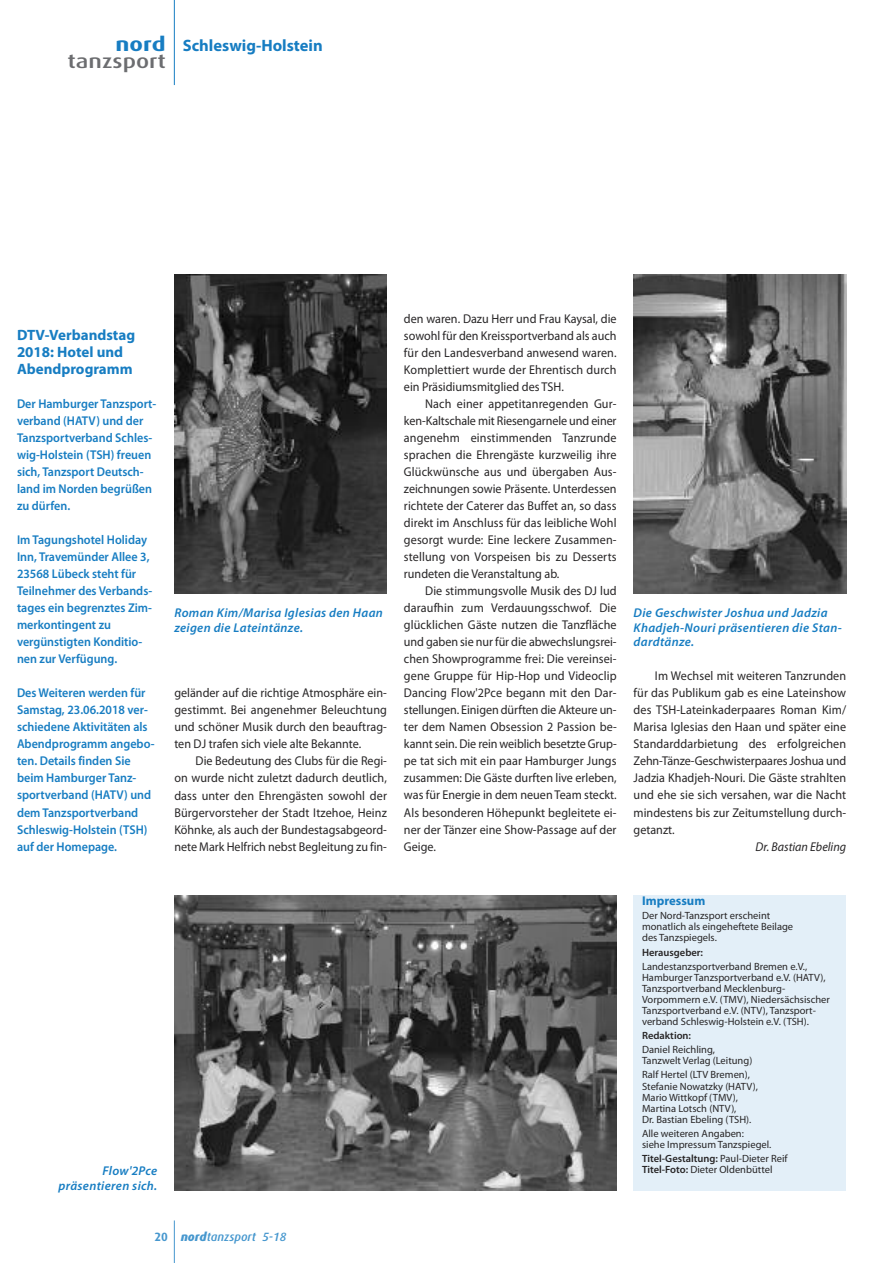
<style>
.page{position:relative;width:893px;height:1263px;background:#fff}
.page>*{position:absolute;margin:0;border:0;box-sizing:border-box;transform-origin:0 0}
.t1{font:500 19.5px "Dax";color:#6c6d70;scale:1.25 1}
.t2{font:700 19.5px "Dax";color:#177dc2;scale:1.25 1}
.t3{font:700 16.5px "Myriad Pro";color:#177dc2}
.t4{font:700 15px/17px "Myriad Pro";color:#177dc2}
.t5{font:12.75px/17px "Myriad Pro";color:#272526;text-align:justify;scale:.95 1}
.t6{font:600 12.75px/17px "Myriad Pro";color:#177dc2;scale:.95 1}
.t7{font:italic 600 12.75px/14.9px "Myriad Pro";letter-spacing:.025em;color:#177dc2}
.t8{font:italic 12.75px "Myriad Pro";color:#272526;scale:.95 1}
.t9{font:700 12.75px "Myriad Pro";color:#177dc2}
.t10{font:italic 500 12px "Dax";color:#4697ce}
.t11{font:10.5px/11.1px "Myriad Pro";color:#272526}
.t12{font:600 10.5px "Myriad Pro";color:#272526}
.s1{font-weight:600}
.s2{font-weight:700;font-style:normal}
.s3{font-weight:800}
</style>
<div class="page">
<hr style="left:174px;top:1220px;width:1px;height:43px;background:#4697ce">
<hr style="left:174px;top:0;width:1px;height:85px;background:#177dc2">
<div style="left:634px;top:896px;width:212px;height:295px;background:#e3eff8"></div>
<img style="left:174px;top:274px;width:213px;height:319px">
<img style="left:634px;top:274px;width:212px;height:319px">
<img style="left:175px;top:896px;width:441px;height:294px">
<h1 class="t2" style="left:116px;top:33px;width:42px">nord</h1>
<h1 class="t1" style="left:68px;top:50px;width:80px">tanzsport</h1>
<p class="t3" style="left:183px;top:39px;width:141px">Schleswig-Holstein</p>
<p class="t4" style="left:17px;top:328px;width:120px">DTV-Verbandstag<br>2018: Hotel und<br>Abendprogramm</p>
<p class="t6" style="left:17px;top:396px;width:148px">Der Hamburger Tanzsport&shy;verband (HATV) und der<br>Tanzsportverband Schles&shy;wig-Holstein (TSH) freuen sich, Tanzsport Deutsch&shy;land im Norden begrüßen zu dürfen.</p>
<p class="t6" style="left:17px;top:533px;width:144px">Im Tagungshotel Holiday<br>Inn, Travemünder Allee 3,<br>23568 Lübeck steht für<br>Teilnehmer des Verbands&shy;tages ein begrenztes Zim&shy;merkontingent zu vergünstigten Konditio&shy;nen zur Verfügung.</p>
<p class="t6" style="left:17px;top:686px;width:146px">Des Weiteren werden für<br>Samstag, 23.06.2018 ver&shy;schiedene Aktivitäten als<br>Abendprogramm angebo&shy;ten. Details finden Sie beim Hamburger Tanz&shy;sportverband (HATV) und dem Tanzsportverband<br>Schleswig-Holstein (TSH) auf der Homepage.</p>
<p class="t5" style="left:404px;top:311px;width:225px">den waren. Dazu Herr und Frau Kaysal, die sowohl für den Kreissportverband als auch für den Landesverband anwesend waren.<br>Komplettiert wurde der Ehrentisch durch ein Präsidiumsmitglied des TSH.</p>
<p class="t5" style="left:404px;top:396px;width:225px;text-indent:21px">Nach einer appetitanregenden Gur&shy;ken-Kaltschale mit Riesengarnele und einer angenehm einstimmenden Tanzrunde sprachen die Ehrengäste kurzweilig ihre Glückwünsche aus und übergaben Aus&shy;zeichnungen sowie Präsente. Unterdessen richtete der Caterer das Buffet an, so dass direkt im Anschluss für das leibliche Wohl gesorgt wurde: Eine leckere Zusammen&shy;stellung von Vorspeisen bis zu Desserts rundeten die Veranstaltung ab.</p>
<p class="t5" style="left:404px;top:584px;width:226px;text-indent:21px">Die stimmungsvolle Musik des DJ lud daraufhin zum Verdauungsschwof. Die glücklichen Gäste nutzen die Tanzfläche und gaben sie nur für die abwechslungsrei&shy;chen Showprogramme frei: Die vereinsei&shy;gene Gruppe für Hip-Hop und Videoclip Dancing Flow'2Pce begann mit den Dar&shy;stellungen. Einigen dürften die Akteure un&shy;ter dem Namen Obsession 2 Passion be&shy;kannt sein. Die rein weiblich besetzte Grup&shy;pe tat sich mit ein paar Hamburger Jungs zusammen: Die Gäste durften live erleben, was für Energie in dem neuen Team steckt.<br>Als besonderen Höhepunkt begleitete ei&shy;ner der Tänzer eine Show-Passage auf der Geige.</p>
<p class="t7" style="left:174px;top:606px;width:210px">Roman Kim/Marisa Iglesias den Haan zeigen die Lateintänze.</p>
<p class="t7" style="left:634px;top:606px;width:210px">Die Geschwister Joshua und Jadzia<br>Khadjeh-Nouri präsentieren die Stan&shy;dardtänze.</p>
<p class="t5" style="left:634px;top:669px;width:225px;text-indent:21px">Im Wechsel mit weiteren Tanzrunden für das Publikum gab es eine Lateinshow des TSH-Lateinkaderpaares Roman Kim/ Marisa Iglesias den Haan und später eine Standarddarbietung des erfolgreichen Zehn-Tänze-Geschwisterpaares Joshua und Jadzia Khadjeh-Nouri. Die Gäste strahlten und ehe sie sich versahen, war die Nacht mindestens bis zur Zeitumstellung durch&shy;getanzt.</p>
<p class="t8" style="left:755px;top:841px;width:97px">Dr. Bastian Ebeling</p>
<p class="t5" style="left:174px;top:686px;width:225px">geländer auf die richtige Atmosphäre ein&shy;gestimmt. Bei angenehmer Beleuchtung und schöner Musik durch den beauftrag&shy;ten DJ trafen sich viele alte Bekannte.</p>
<p class="t5" style="left:174px;top:754px;width:225px;text-indent:21px">Die Bedeutung des Clubs für die Regi&shy;on wurde nicht zuletzt dadurch deutlich, dass unter den Ehrengästen sowohl der Bürgervorsteher der Stadt Itzehoe, Heinz Köhnke, als auch der Bundestagsabgeord&shy;nete Mark Helfrich nebst Begleitung zu fin-</p>
<p class="t7" style="left:59px;top:1164px;width:100px;text-align:right">Flow'2Pce präsentieren sich.</p>
<p class="t9" style="left:642px;top:896px;width:65px">Impressum</p>
<p class="t11" style="left:642px;top:911px;width:153px">Der Nord-Tanzsport erscheint monatlich als eingeheftete Beilage des Tanzspiegels.</p>
<p class="t12" style="left:642px;top:948px;width:63px">Herausgeber:</p>
<p class="t11" style="left:642px;top:961px;width:189px">Landestanzsportverband Bremen e.V., Hamburger Tanzsportverband e.V. (HATV), Tanzsportverband Mecklenburg-Vorpommern e.V. (TMV), Niedersächsischer Tanzsportverband e.V. (NTV), Tanzsport&shy;verband Schleswig-Holstein e.V. (TSH).</p>
<p class="t12" style="left:642px;top:1032px;width:50px">Redaktion:</p>
<p class="t11" style="left:642px;top:1045px;width:112px">Daniel Reichling,<br>Tanzwelt Verlag (Leitung)</p>
<p class="t11" style="left:642px;top:1070px;width:117px">Ralf Hertel (LTV Bremen),<br>Stefanie Nowatzky (HATV),<br>Mario Wittkopf (TMV),<br>Martina Lotsch (NTV),<br>Dr. Bastian Ebeling (TSH).</p>
<p class="t11" style="left:642px;top:1129px;width:131px">Alle weiteren Angaben:<br>siehe Impressum Tanzspiegel.</p>
<p class="t11" style="left:642px;top:1154px;width:147px"><span class="s1">Titel-Gestaltung:</span> Paul-Dieter Reif<br><span class="s1">Titel-Foto:</span> Dieter Oldenbüttel</p>
<p class="t10" style="left:154px;top:1230px;width:133px"><span class="s2">20</span> <span class="s3">nord</span>tanzsport 5-18</p>
</div>
